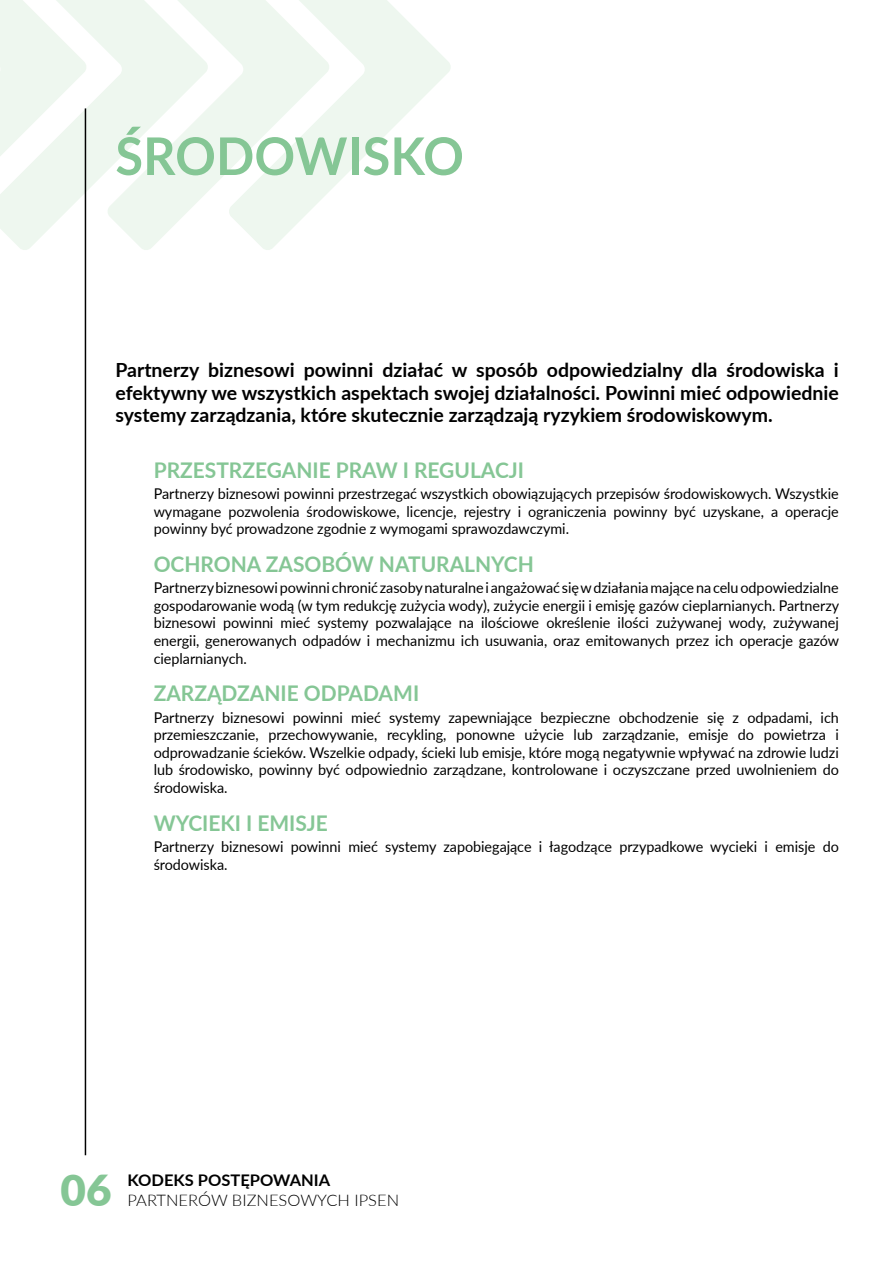
<style>
.page{position:relative;width:893px;height:1263px;background:#fff}
.page>*{position:absolute;margin:0;border:0;box-sizing:border-box;transform-origin:0 0}
.t1{font:700 51.9px "Lato";letter-spacing:.005em;color:#85c695}
.t2{font:900 42.75px "Lato";color:#85c695}
.t3{font:700 21.6px "Lato";color:#85c695}
.t4{font:700 19.5px/22.5px "Lato";color:#000;text-align:justify}
.t5{font:300 16.05px "Lato";color:#000}
.t6{font:700 16.05px "Lato";color:#000}
.t7{font:14.85px/17.5px "Lato";letter-spacing:-.005em;color:#000;text-align:justify}
</style>
<div class="page">
<svg style="left:209px;top:0;width:242px;height:250px;fill:#eef7ef"></svg>
<svg style="left:0;top:0;width:209px;height:250px;fill:#eef7ef"></svg>
<hr style="left:85px;top:108px;width:1px;height:1047px;background:#000">
<h1 class="t1" style="left:115px;top:118px;width:350px">ŚRODOWISKO</h1>
<p class="t4" style="left:115px;top:358px;width:725px">Partnerzy biznesowi powinni działać w sposób odpowiedzialny dla środowiska i efektywny we wszystkich aspektach swojej działalności. Powinni mieć odpowiednie systemy zarządzania, które skutecznie zarządzają ryzykiem środowiskowym.</p>
<h3 class="t3" style="left:154px;top:454px;width:372px">PRZESTRZEGANIE PRAW I REGULACJI</h3>
<p class="t7" style="left:154px;top:484px;width:687px">Partnerzy biznesowi powinni przestrzegać wszystkich obowiązujących przepisów środowiskowych. Wszystkie wymagane pozwolenia środowiskowe, licencje, rejestry i ograniczenia powinny być uzyskane, a operacje powinny być prowadzone zgodnie z wymogami sprawozdawczymi.</p>
<h3 class="t3" style="left:154px;top:548px;width:382px">OCHRONA ZASOBÓW NATURALNYCH</h3>
<p class="t7" style="left:154px;top:578px;width:687px">Partnerzy biznesowi powinni chronić zasoby naturalne i angażować się w działania mające na celu odpowiedzialne gospodarowanie wodą (w tym redukcję zużycia wody), zużycie energii i emisję gazów cieplarnianych. Partnerzy biznesowi powinni mieć systemy pozwalające na ilościowe określenie ilości zużywanej wody, zużywanej energii, generowanych odpadów i mechanizmu ich usuwania, oraz emitowanych przez ich operacje gazów cieplarnianych.</p>
<h3 class="t3" style="left:154px;top:678px;width:267px">ZARZĄDZANIE ODPADAMI</h3>
<p class="t7" style="left:154px;top:708px;width:687px">Partnerzy biznesowi powinni mieć systemy zapewniające bezpieczne obchodzenie się z odpadami, ich przemieszczanie, przechowywanie, recykling, ponowne użycie lub zarządzanie, emisje do powietrza i odprowadzanie ścieków. Wszelkie odpady, ścieki lub emisje, które mogą negatywnie wpływać na zdrowie ludzi lub środowisko, powinny być odpowiednio zarządzane, kontrolowane i oczyszczane przed uwolnieniem do środowiska.</p>
<h3 class="t3" style="left:154px;top:807px;width:176px">WYCIEKI I EMISJE</h3>
<p class="t7" style="left:154px;top:837px;width:687px">Partnerzy biznesowi powinni mieć systemy zapobiegające i łagodzące przypadkowe wycieki i emisje do środowiska.</p>
<h2 class="t2" style="left:61px;top:1158px;width:53px">06</h2>
<p class="t6" style="left:128px;top:1168px;width:204px">KODEKS POSTĘPOWANIA</p>
<p class="t5" style="left:128px;top:1189px;width:273px">PARTNERÓW BIZNESOWYCH IPSEN</p>
</div>
